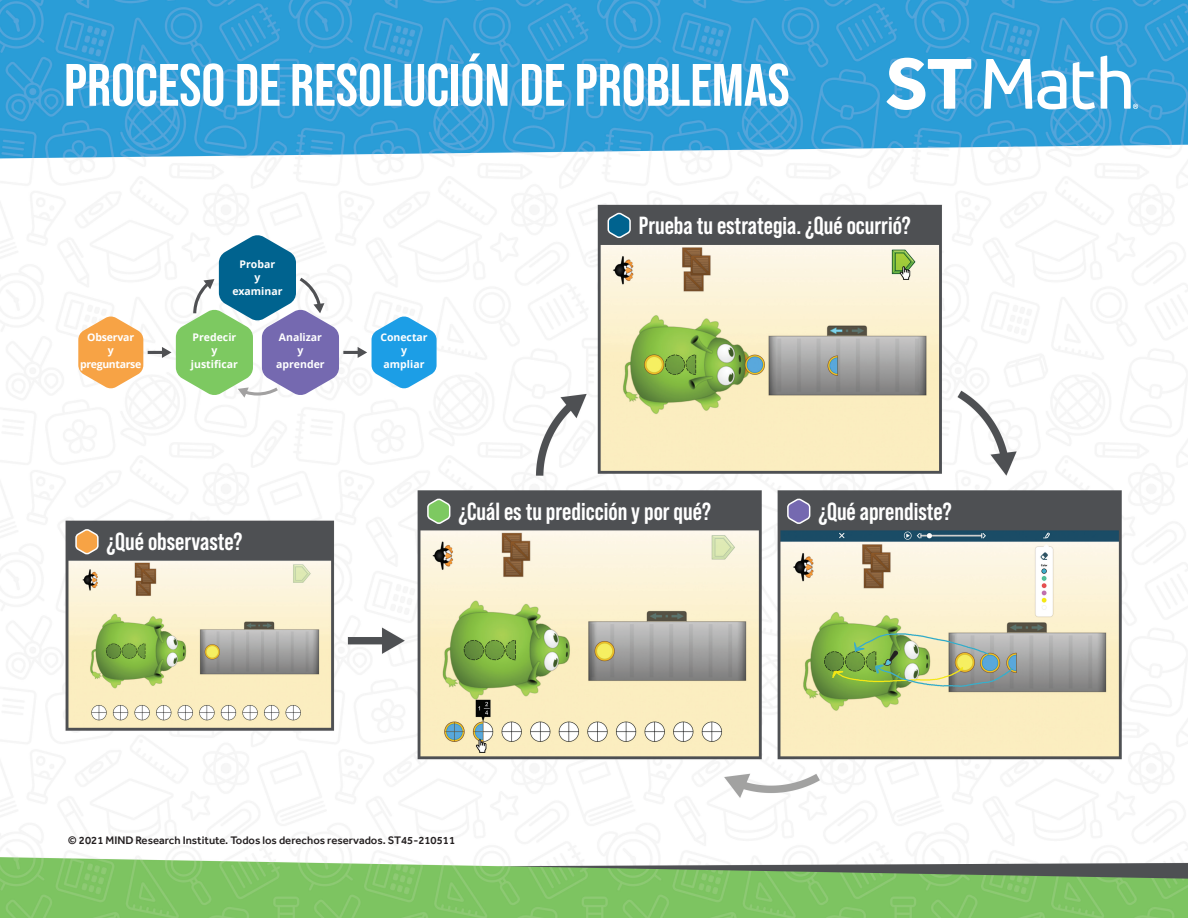
<style>
.page{position:relative;width:1188px;height:918px;background:#fff}
.page>*{position:absolute;margin:0;border:0;box-sizing:border-box;transform-origin:0 0}
.t1{font:700 59.7px "Bebas Neue Pro";color:#fff}
.t2{font:700 24.75px "Bebas Neue Pro";color:#fff}
.t3{font:500 11.25px "Effra";color:#231f20}
.t4{font:700 10.5px "Open Sans";color:#fff}
.t5{font:700 10.5px "Open Sans";letter-spacing:-.03em;color:#fff}
.t6{font:700 10.5px "Open Sans";letter-spacing:-.02em;color:#fff}
</style>
<div class="page">
<img style="left:0;top:0;width:1188px;height:918px">
<svg style="left:887px;top:58px;width:84px;height:52px"></svg>
<svg style="left:1073px;top:62px;width:22px;height:47px"></svg>
<svg style="left:984px;top:59px;width:82px;height:50px"></svg>
<svg style="left:1101px;top:55px;width:37px;height:54px"></svg>
<svg style="left:75px;top:528px;width:24px;height:28px"></svg>
<svg style="left:426px;top:497px;width:25px;height:28px"></svg>
<svg style="left:607px;top:211px;width:25px;height:29px"></svg>
<svg style="left:786px;top:497px;width:25px;height:28px"></svg>
<svg style="left:78px;top:235px;width:359px;height:163px"></svg>
<p class="t1" style="left:64px;top:51px;width:727px">PROCESO DE RESOLUCIÓN DE PROBLEMAS</p>
<p class="t6" style="left:87px;top:329px;width:48px">Observar</p>
<p class="t4" style="left:108px;top:343px;width:7px">y</p>
<p class="t5" style="left:80px;top:356px;width:63px">preguntarse</p>
<p class="t4" style="left:240px;top:257px;width:37px">Probar</p>
<p class="t4" style="left:254px;top:270px;width:7px">y</p>
<p class="t4" style="left:232px;top:284px;width:52px">examinar</p>
<p class="t4" style="left:279px;top:329px;width:45px">Analizar</p>
<p class="t4" style="left:297px;top:343px;width:7px">y</p>
<p class="t4" style="left:276px;top:356px;width:50px">aprender</p>
<p class="t4" style="left:193px;top:329px;width:45px">Predecir</p>
<p class="t4" style="left:211px;top:343px;width:7px">y</p>
<p class="t4" style="left:191px;top:356px;width:48px">justificar</p>
<p class="t2" style="left:107px;top:528px;width:137px">¿Qué observaste?</p>
<p class="t4" style="left:380px;top:329px;width:49px">Conectar</p>
<p class="t4" style="left:401px;top:343px;width:7px">y</p>
<p class="t4" style="left:384px;top:356px;width:42px">ampliar</p>
<p class="t2" style="left:639px;top:211px;width:274px">Prueba tu estrategia. ¿Qué ocurrió?</p>
<p class="t2" style="left:458px;top:497px;width:254px">¿Cuál es tu predicción y por qué?</p>
<p class="t2" style="left:818px;top:497px;width:135px">¿Qué aprendiste?</p>
<p class="t3" style="left:68px;top:834px;width:389px">© 2021 MIND Research Institute. Todos los derechos reservados. ST45-210511</p>
</div>
